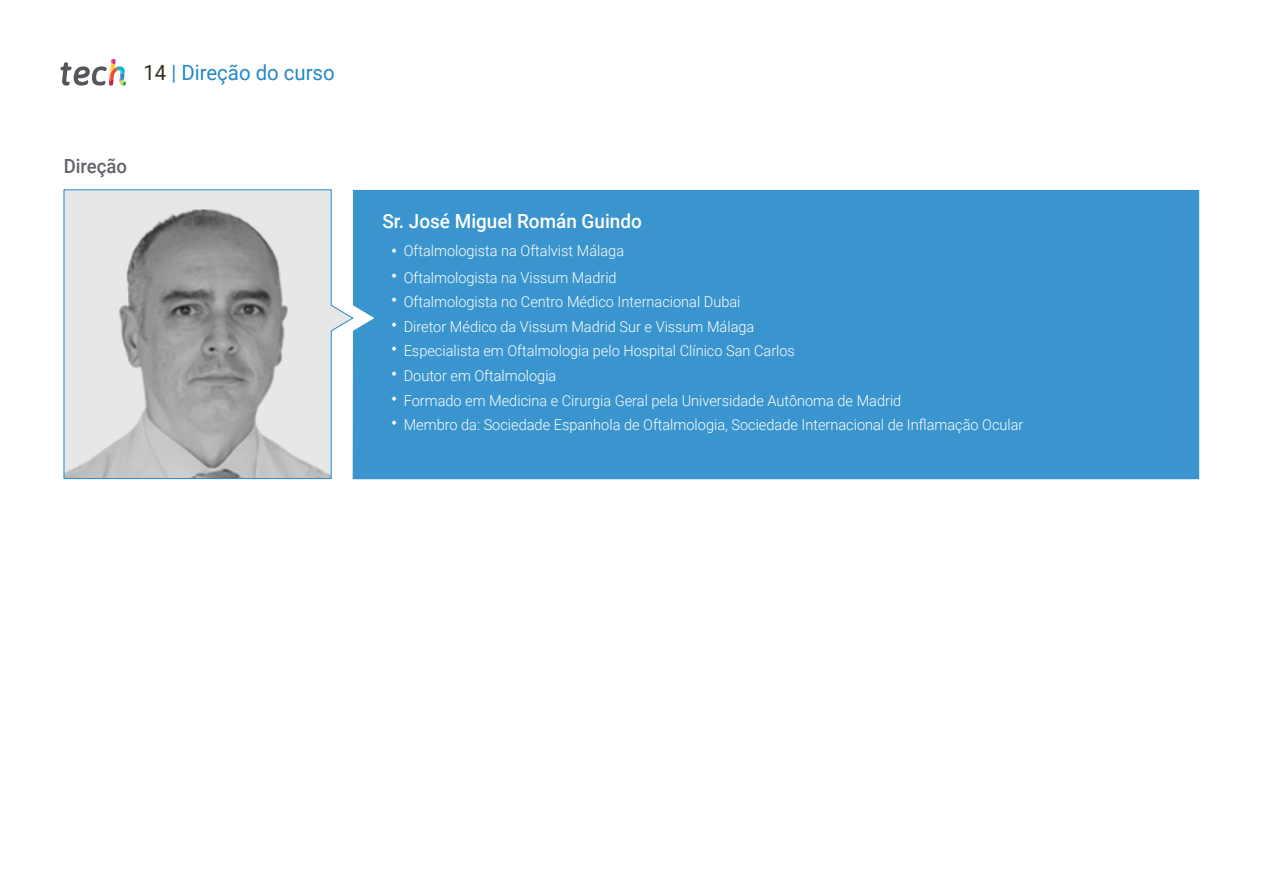
<style>
.page{position:relative;width:1263px;height:893px;background:#fff}
.page>*{position:absolute;margin:0;border:0;box-sizing:border-box;transform-origin:0 0}
.t1{font:21px "Roboto";color:#2488c9}
.t2{font:500 19.5px "Roboto";color:#fff}
.t3{font:500 19.5px "Roboto";color:#61646a;scale:.95 1}
.t4{font:300 15px/24.6px "Roboto";color:#fff}
.s1{color:#312e20}
</style>
<div class="page">
<svg style="left:61px;top:59px;width:65px;height:27px"></svg>
<div style="left:354px;top:190px;width:845px;height:289px;background:#3a94ce"></div>
<svg style="left:63px;top:189px;width:291px;height:290px;background:#c1c3c4"></svg>
<svg style="left:392px;top:248px;width:5px;height:5px"></svg>
<svg style="left:392px;top:273px;width:5px;height:5px"></svg>
<svg style="left:392px;top:297px;width:5px;height:5px"></svg>
<svg style="left:392px;top:322px;width:5px;height:5px"></svg>
<svg style="left:392px;top:346px;width:5px;height:5px"></svg>
<svg style="left:392px;top:371px;width:5px;height:5px"></svg>
<svg style="left:392px;top:396px;width:5px;height:5px"></svg>
<svg style="left:392px;top:420px;width:5px;height:5px"></svg>
<h1 class="t1" style="left:144px;top:57px;width:193px"><span class="s1">14</span> | Direção do curso</h1>
<h2 class="t3" style="left:64px;top:152px;width:68px">Direção</h2>
<h2 class="t2" style="left:382px;top:208px;width:261px">Sr. José Miguel Román Guindo</h2>
<p class="t4" style="left:404px;top:236px;width:222px;line-height:26.8px">Oftalmologista na Oftalvist Málaga<br>Oftalmologista na Vissum Madrid</p>
<p class="t4" style="left:404px;top:289px;width:621px">Oftalmologista no Centro Médico Internacional Dubai<br>Diretor Médico da Vissum Madrid Sur e Vissum Málaga<br>Especialista em Oftalmologia pelo Hospital Clínico San Carlos<br>Doutor em Oftalmologia<br>Formado em Medicina e Cirurgia Geral pela Universidade Autônoma de Madrid<br>Membro da: Sociedade Espanhola de Oftalmologia, Sociedade Internacional de Inflamação Ocular</p>
</div>
